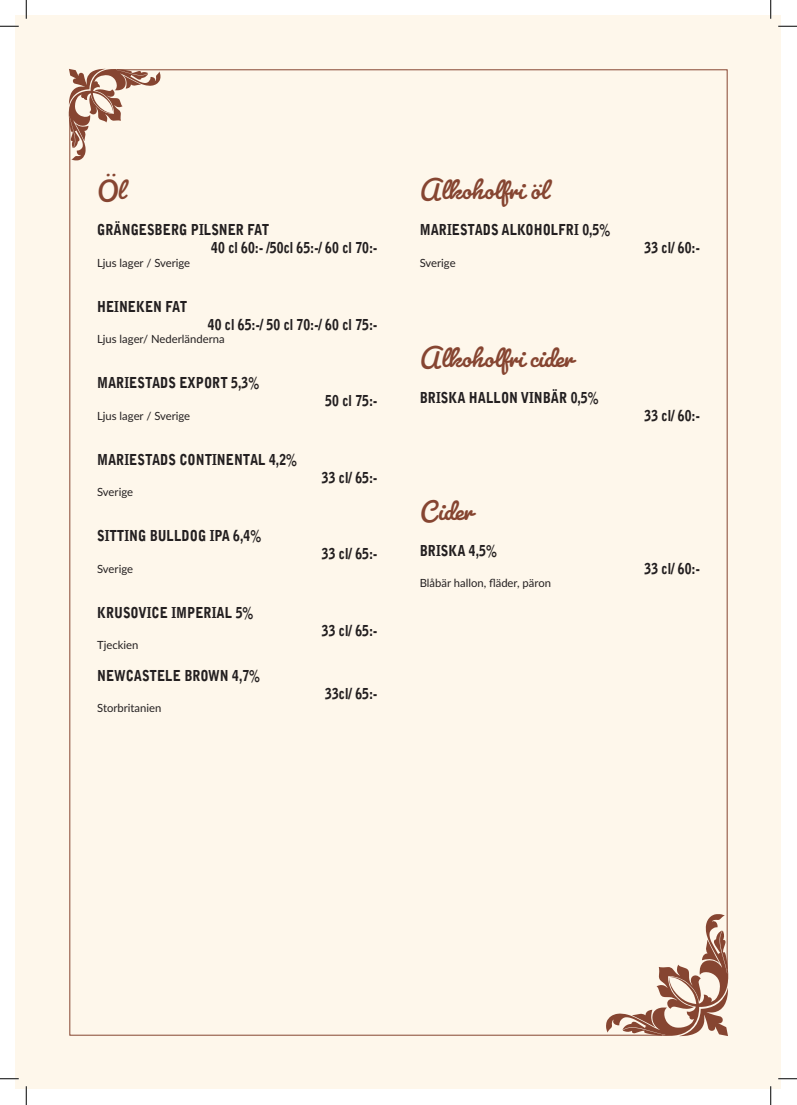
<style>
.page{position:relative;width:797px;height:1105px;background:#fff}
.page>*{position:absolute;margin:0;border:0;box-sizing:border-box;transform-origin:0 0}
.t1{font:700 30px "Pacifico";color:#864531}
.t2{font:900 15px "Bell Gothic";color:#231f20;scale:.82 1}
.t3{font:11.25px "Lato";color:#231f20}
</style>
<div class="page">
<div style="left:16px;top:16px;width:765px;height:1073px;background:#fef7eb"></div>
<svg style="left:69px;top:69px;width:91px;height:91px"></svg>
<svg style="left:606px;top:914px;width:122px;height:122px"></svg>
<svg style="left:0;top:25px;width:19px;height:2px"></svg>
<svg style="left:778px;top:25px;width:19px;height:2px"></svg>
<svg style="left:0;top:1078px;width:19px;height:1px"></svg>
<svg style="left:778px;top:1078px;width:19px;height:1px"></svg>
<svg style="left:25px;top:0;width:2px;height:19px"></svg>
<svg style="left:25px;top:1086px;width:2px;height:19px"></svg>
<svg style="left:770px;top:0;width:1px;height:19px"></svg>
<svg style="left:770px;top:1086px;width:1px;height:19px"></svg>
<p class="t1" style="left:97px;top:171px;width:29px">Öl</p>
<p class="t2" style="left:97px;top:221px;width:211px">GRÄNGESBERG PILSNER FAT</p>
<p class="t2" style="left:211px;top:239px;width:204px">40 cl 60:- /50cl 65:-/ 60 cl 70:-</p>
<p class="t3" style="left:97px;top:254px;width:95px">Ljus lager / Sverige</p>
<p class="t2" style="left:97px;top:297px;width:111px">HEINEKEN FAT</p>
<p class="t2" style="left:208px;top:315px;width:208px">40 cl 65:-/ 50 cl 70:-/ 60 cl 75:-</p>
<p class="t3" style="left:97px;top:331px;width:129px">Ljus lager/ Nederländerna</p>
<p class="t2" style="left:97px;top:374px;width:199px">MARIESTADS EXPORT 5,3%</p>
<p class="t2" style="left:325px;top:392px;width:65px">50 cl 75:-</p>
<p class="t3" style="left:97px;top:407px;width:95px">Ljus lager / Sverige</p>
<p class="t2" style="left:97px;top:450px;width:245px">MARIESTADS CONTINENTAL 4,2%</p>
<p class="t2" style="left:322px;top:468px;width:69px">33 cl/ 65:-</p>
<p class="t3" style="left:97px;top:484px;width:37px">Sverige</p>
<p class="t2" style="left:97px;top:527px;width:202px">SITTING BULLDOG IPA 6,4%</p>
<p class="t2" style="left:322px;top:545px;width:69px">33 cl/ 65:-</p>
<p class="t3" style="left:97px;top:560px;width:37px">Sverige</p>
<p class="t2" style="left:97px;top:603px;width:192px">KRUSOVICE IMPERIAL 5%</p>
<p class="t2" style="left:322px;top:621px;width:69px">33 cl/ 65:-</p>
<p class="t3" style="left:97px;top:637px;width:43px">Tjeckien</p>
<p class="t2" style="left:97px;top:666px;width:200px">NEWCASTELE BROWN 4,7%</p>
<p class="t2" style="left:325px;top:684px;width:65px">33cl/ 65:-</p>
<p class="t3" style="left:97px;top:700px;width:66px">Storbritanien</p>
<p class="t1" style="left:420px;top:171px;width:130px">Alkoholfri öl</p>
<p class="t2" style="left:420px;top:221px;width:234px">MARIESTADS ALKOHOLFRI 0,5%</p>
<p class="t3" style="left:420px;top:254px;width:37px">Sverige</p>
<p class="t1" style="left:420px;top:339px;width:154px">Alkoholfri cider</p>
<p class="t2" style="left:420px;top:389px;width:220px">BRISKA HALLON VINBÄR 0,5%</p>
<p class="t1" style="left:420px;top:492px;width:54px">Cider</p>
<p class="t2" style="left:420px;top:542px;width:96px">BRISKA 4,5%</p>
<p class="t3" style="left:420px;top:575px;width:133px">Blåbär hallon, fläder, päron</p>
<p class="t2" style="left:644px;top:239px;width:69px">33 cl/ 60:-</p>
<p class="t2" style="left:644px;top:407px;width:69px">33 cl/ 60:-</p>
<p class="t2" style="left:644px;top:560px;width:69px">33 cl/ 60:-</p>
</div>
